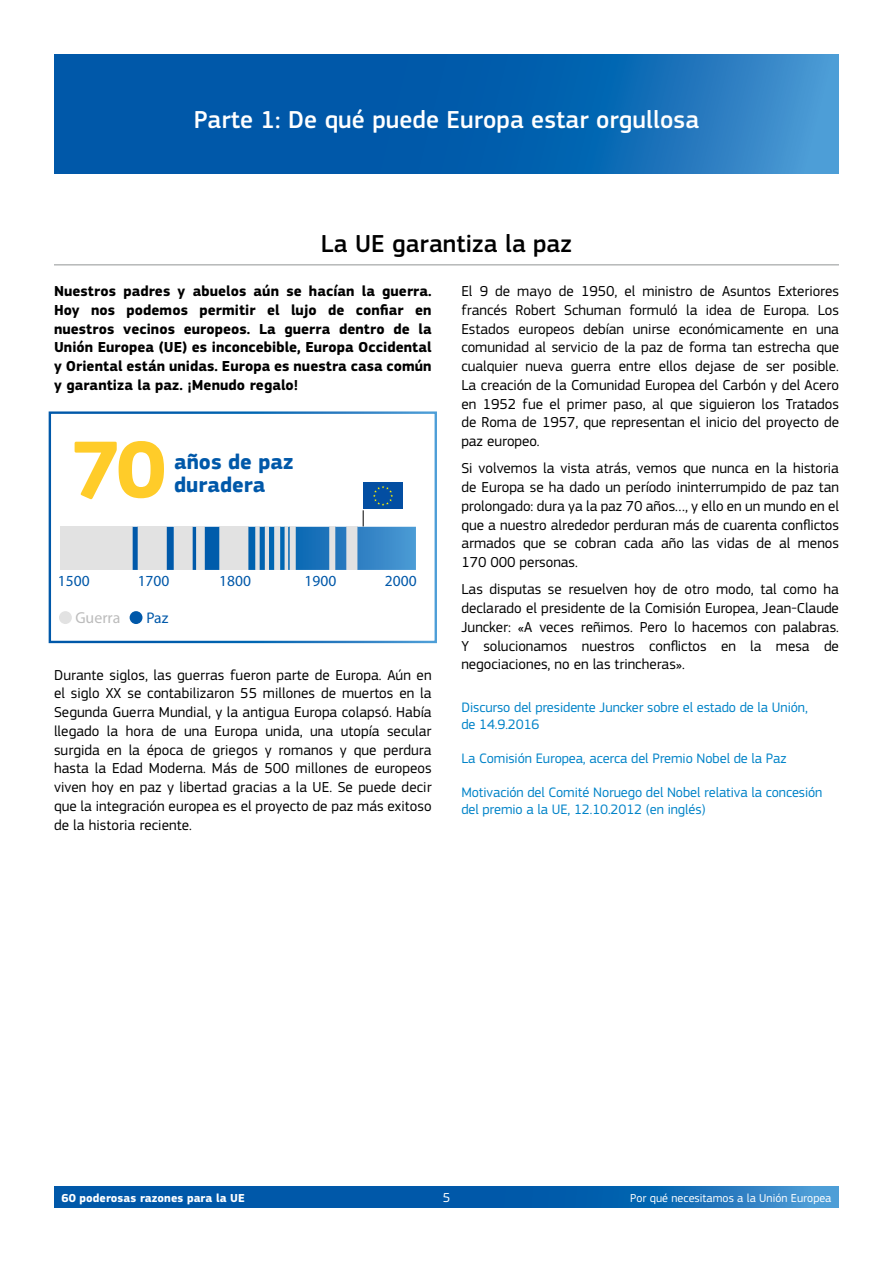
<style>
.page{position:relative;width:893px;height:1263px;background:#fff}
.page>*{position:absolute;margin:0;border:0;box-sizing:border-box;transform-origin:0 0}
.t1{font:700 84px "EC Square Sans Pro";color:#ffcc29}
.t2{font:500 25.5px "PF Square Sans Pro";letter-spacing:.005em;color:#fff}
.t3{font:500 25.5px "PF Square Sans Pro";letter-spacing:.005em;color:#000}
.t4{font:700 21.9px "EC Square Sans Pro";color:#0058a9}
.t5{font:500 15.9px "EC Square Sans Cond Pro";color:#bcbcbc}
.t6{font:500 15.45px "EC Square Sans Cond Pro";color:#0058a9}
.t7{font:15px/18.8px "PF Square Sans Pro";color:#000;text-align:justify}
.t8{font:700 15px/18.8px "PF Square Sans Pro";letter-spacing:.005em;color:#000;text-align:justify}
.t9{font:14.25px/17.1px "PF Square Sans Pro";letter-spacing:-.005em;color:#0083c8}
.t10{font:13.5px "PF Square Sans Pro";color:#fff}
.t11{font:12px "PF Square Sans Pro";letter-spacing:.005em;color:#fff}
.t12{font:700 12px "PF Square Sans Pro";letter-spacing:.005em;color:#fff}
</style>
<div class="page">
<svg style="left:55px;top:55px;width:783px;height:119px;background:#0d65b1"></svg>
<svg style="left:55px;top:1187px;width:783px;height:20px;background:#0a62b0"></svg>
<hr style="left:54px;top:264px;width:785px;height:1px;background:#919495">
<div style="left:130px;top:611px;width:12px;height:13px;background:#0058a9;border-radius:50%"></div>
<div style="left:59px;top:611px;width:13px;height:13px;background:#e2e2e2;border-radius:50%"></div>
<div style="left:60px;top:527px;width:73px;height:43px;background:#e2e2e2"></div>
<div style="left:363px;top:482px;width:40px;height:27px;background:#034ea2"></div>
<svg style="left:133px;top:486px;width:283px;height:84px"></svg>
<h2 class="t2" style="left:194px;top:104px;width:507px">Parte 1: De qué puede Europa estar orgullosa</h2>
<h2 class="t3" style="left:321px;top:228px;width:252px">La UE garantiza la paz</h2>
<p class="t8" style="left:54px;top:282px;width:379px">Nuestros padres y abuelos aún se hacían la guerra.<br>Hoy nos podemos permitir el lujo de confiar en nuestros vecinos europeos. La guerra dentro de la Unión Europea (UE) es inconcebible, Europa Occidental y Oriental están unidas. Europa es nuestra casa común y garantiza la paz. ¡Menudo regalo!</p>
<p class="t7" style="left:461px;top:282px;width:379px">El 9 de mayo de 1950, el ministro de Asuntos Exteriores francés Robert Schuman formuló la idea de Europa. Los Estados europeos debían unirse económicamente en una comunidad al servicio de la paz de forma tan estrecha que cualquier nueva guerra entre ellos dejase de ser posible.<br>La creación de la Comunidad Europea del Carbón y del Acero en 1952 fue el primer paso, al que siguieron los Tratados de Roma de 1957, que representan el inicio del proyecto de paz europeo.</p>
<p class="t7" style="left:461px;top:459px;width:379px">Si volvemos la vista atrás, vemos que nunca en la historia de Europa se ha dado un período ininterrumpido de paz tan prolongado: dura ya la paz 70 años…, y ello en un mundo en el que a nuestro alrededor perduran más de cuarenta conflictos armados que se cobran cada año las vidas de al menos 170 000 personas.</p>
<p class="t7" style="left:461px;top:580px;width:379px">Las disputas se resuelven hoy de otro modo, tal como ha declarado el presidente de la Comisión Europea, Jean-Claude Juncker: «A veces reñimos. Pero lo hacemos con palabras.<br>Y solucionamos nuestros conflictos en la mesa de negociaciones, no en las trincheras».</p>
<p class="t9" style="left:461px;top:699px;width:348px">Discurso del presidente Juncker sobre el estado de la Unión, de 14.9.2016</p>
<p class="t9" style="left:461px;top:750px;width:327px">La Comisión Europea, acerca del Premio Nobel de la Paz</p>
<p class="t9" style="left:461px;top:784px;width:363px">Motivación del Comité Noruego del Nobel relativa la concesión del premio a la UE, 12.10.2012 (en inglés)</p>
<h1 class="t1" style="left:71px;top:419px;width:97px">70</h1>
<h3 class="t4" style="left:174px;top:449px;width:121px">años de paz</h3>
<h3 class="t4" style="left:174px;top:472px;width:93px">duradera</h3>
<p class="t6" style="left:58px;top:571px;width:33px">1500</p>
<p class="t6" style="left:138px;top:571px;width:33px">1700</p>
<p class="t6" style="left:219px;top:571px;width:33px">1800</p>
<p class="t6" style="left:305px;top:571px;width:33px">1900</p>
<p class="t6" style="left:385px;top:571px;width:33px">2000</p>
<p class="t5" style="left:75px;top:608px;width:47px">Guerra</p>
<p class="t6" style="left:146px;top:608px;width:23px">Paz</p>
<p class="t7" style="left:54px;top:665px;width:379px">Durante siglos, las guerras fueron parte de Europa. Aún en el siglo XX se contabilizaron 55 millones de muertos en la Segunda Guerra Mundial, y la antigua Europa colapsó. Había llegado la hora de una Europa unida, una utopía secular surgida en la época de griegos y romanos y que perdura hasta la Edad Moderna. Más de 500 millones de europeos viven hoy en paz y libertad gracias a la UE. Se puede decir que la integración europea es el proyecto de paz más exitoso de la historia reciente.</p>
<p class="t12" style="left:62px;top:1190px;width:185px">60 poderosas razones para la UE</p>
<p class="t10" style="left:443px;top:1190px;width:9px">5</p>
<p class="t11" style="left:630px;top:1190px;width:203px">Por qué necesitamos a la Unión Europea</p>
</div>
